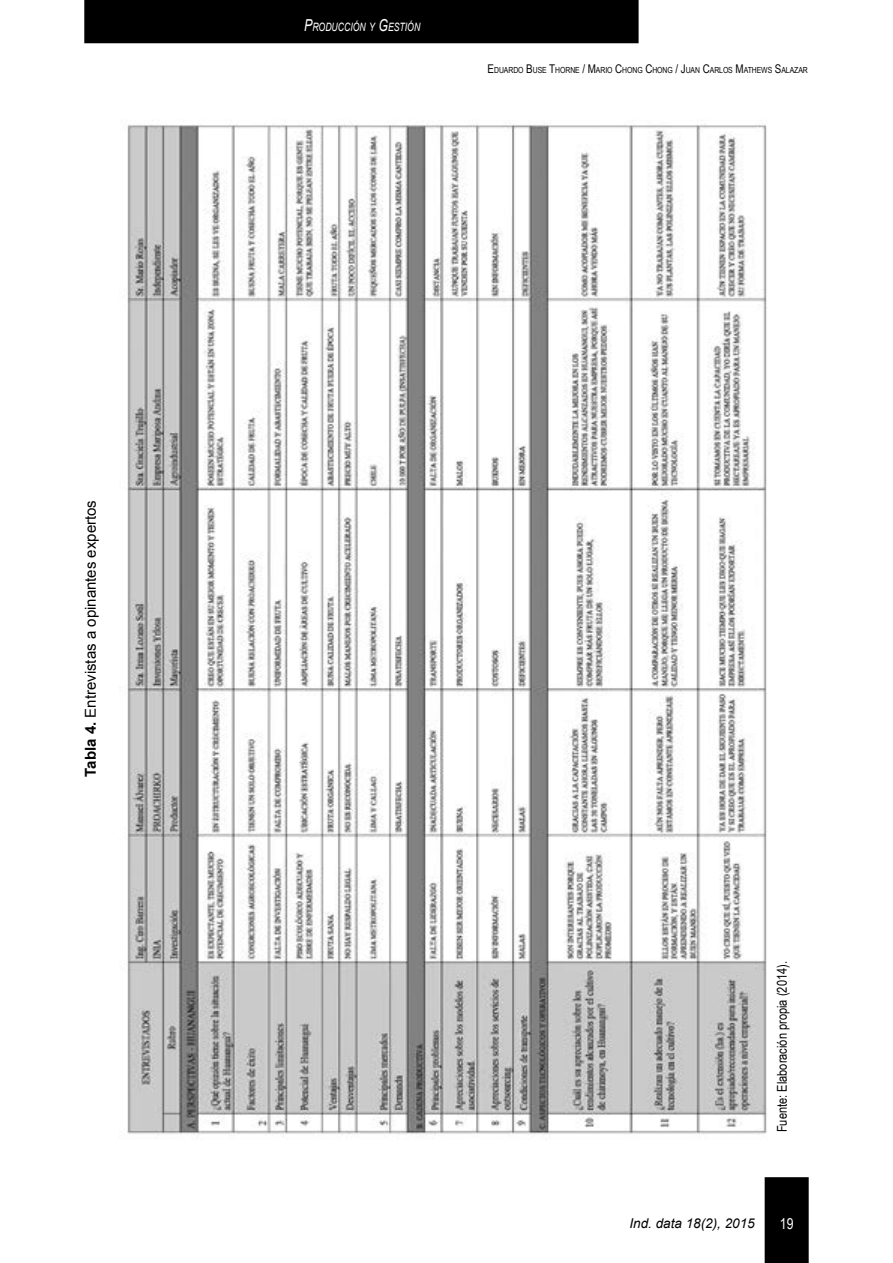
<style>
.page{position:relative;width:893px;height:1263px;background:#fff}
.page>*{position:absolute;margin:0;border:0;box-sizing:border-box;transform-origin:0 0}
.t1{font:15px "Arial";color:#000}
.t2{font:15px "Arial Narrow";color:#fff}
.t3{font:13.5px "Arial Narrow";color:#000}
.t4{font:italic 13.5px "Arial";color:#000}
.t5{font:italic 11.55px "Arial";color:#fff;scale:.75 1}
.t6{font:8.4px "Arial Narrow";letter-spacing:-.005em;color:#000}
.s1{font-weight:700}
.s2{font-size:16.5px}
.s3{font-size:12px}
</style>
<div class="page">
<div style="left:765px;top:1177px;width:44px;height:86px;background:#000"></div>
<div style="left:84px;top:0;width:555px;height:43px;background:#000"></div>
<img style="left:119px;top:124px;width:648px;height:1011px">
<h1 class="t1" style="left:81px;top:777px;width:278px;rotate:-90deg"><span class="s1">Tabla 4.</span> Entrevistas a opinantes expertos</h1>
<h3 class="t5" style="left:304px;top:19px;width:156px"><span class="s2">P</span>RODUCCIÓN Y <span class="s2">G</span>ESTIÓN</h3>
<p class="t6" style="left:488px;top:63px;width:322px"><span class="s3">E</span>DUARDO <span class="s3">B</span>USE <span class="s3">T</span>HORNE <span class="s3">/ M</span>ARIO <span class="s3">C</span>HONG <span class="s3">C</span>HONG <span class="s3">/ J</span>UAN <span class="s3">C</span>ARLOS <span class="s3">M</span>ATHEWS <span class="s3">S</span>ALAZAR</p>
<h2 class="t3" style="left:772px;top:1132px;width:173px;rotate:-90deg">Fuente: Elaboración propia (2014).</h2>
<h2 class="t4" style="left:629px;top:1215px;width:127px">Ind. data 18(2), 2015</h2>
<h1 class="t2" style="left:780px;top:1213px;width:15px">19</h1>
</div>
